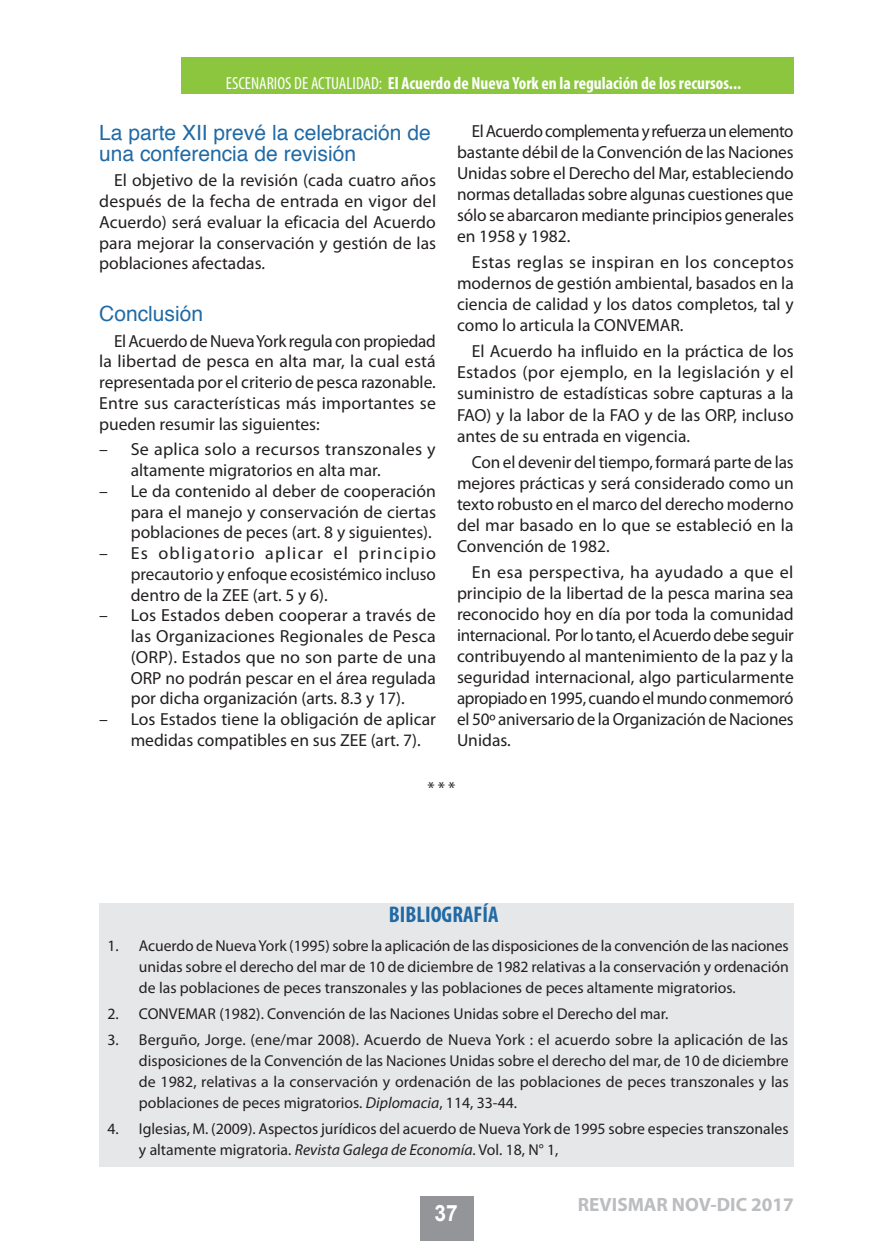
<style>
.page{position:relative;width:893px;height:1241px;background:#fff}
.page>*{position:absolute;margin:0;border:0;box-sizing:border-box;transform-origin:0 0}
.t1{font:700 condensed 22.75px "Myriad Pro";color:#216aa5}
.t2{font:700 22.4px "Arial";color:#fff;scale:.93 1}
.t3{font:21px/20.8px "Helvetica";color:#216aa5}
.t4{font:700 19.25px "Myriad Pro";color:#bcbdc0}
.t5{font:17.5px/21px "Myriad Pro";color:#231f20;text-align:justify}
.t6{font:700 condensed 17.5px "Myriad Pro";color:#fff}
.t7{font:15.75px/21px "Myriad Pro";color:#231f20;text-align:justify}
.s1{font-weight:400}
.s2{font-style:italic}
</style>
<div class="page">
<div style="left:420px;top:1196px;width:53px;height:44px;background:#939598"></div>
<div style="left:99px;top:903px;width:695px;height:263px;background:#e6e7e9"></div>
<div style="left:181px;top:57px;width:613px;height:37px;background:#8bc63e"></div>
<p class="t6" style="left:226px;top:72px;width:517px"><span class="s1">ESCENARIOS DE ACTUALIDAD:</span> El Acuerdo de Nueva York en la regulación de los recursos...</p>
<p class="t3" style="left:99px;top:123px;width:333px">La parte XII prevé la celebración de una conferencia de revisión</p>
<p class="t5" style="left:99px;top:170px;width:338px;text-indent:15px">El objetivo de la revisión (cada cuatro años después de la fecha de entrada en vigor del Acuerdo) será evaluar la eficacia del Acuerdo para mejorar la conservación y gestión de las poblaciones afectadas.</p>
<p class="t3" style="left:99px;top:303px;width:105px">Conclusión</p>
<p class="t5" style="left:99px;top:330px;width:338px;text-indent:15px">El Acuerdo de Nueva York regula con propiedad la libertad de pesca en alta mar, la cual está representada por el criterio de pesca razonable.<br>Entre sus características más importantes se pueden resumir las siguientes:</p>
<p class="t5" style="left:131px;top:438px;width:307px;text-indent:-32px">– Se aplica solo a recursos transzonales y altamente migratorios en alta mar.</p>
<p class="t5" style="left:131px;top:480px;width:307px;text-indent:-32px">– Le da contenido al deber de cooperación para el manejo y conservación de ciertas poblaciones de peces (art. 8 y siguientes).</p>
<p class="t5" style="left:131px;top:542px;width:307px;text-indent:-32px">– Es obligatorio aplicar el principio precautorio y enfoque ecosistémico incluso dentro de la ZEE (art. 5 y 6).</p>
<p class="t5" style="left:131px;top:604px;width:307px;text-indent:-32px">– Los Estados deben cooperar a través de las Organizaciones Regionales de Pesca (ORP). Estados que no son parte de una ORP no podrán pescar en el área regulada por dicha organización (arts. 8.3 y 17).</p>
<p class="t5" style="left:131px;top:708px;width:307px;text-indent:-32px">– Los Estados tiene la obligación de aplicar medidas compatibles en sus ZEE (art. 7).</p>
<p class="t5" style="left:457px;top:120px;width:338px;text-indent:15px">El Acuerdo complementa y refuerza un elemento bastante débil de la Convención de las Naciones Unidas sobre el Derecho del Mar, estableciendo normas detalladas sobre algunas cuestiones que sólo se abarcaron mediante principios generales en 1958 y 1982.</p>
<p class="t5" style="left:457px;top:252px;width:338px;text-indent:15px">Estas reglas se inspiran en los conceptos modernos de gestión ambiental, basados en la ciencia de calidad y los datos completos, tal y como lo articula la CONVEMAR.</p>
<p class="t5" style="left:457px;top:341px;width:338px;text-indent:15px">El Acuerdo ha influido en la práctica de los Estados (por ejemplo, en la legislación y el suministro de estadísticas sobre capturas a la FAO) y la labor de la FAO y de las ORP, incluso antes de su entrada en vigencia.</p>
<p class="t5" style="left:457px;top:451px;width:338px;text-indent:15px">Con el devenir del tiempo, formará parte de las mejores prácticas y será considerado como un texto robusto en el marco del derecho moderno del mar basado en lo que se estableció en la Convención de 1982.</p>
<p class="t5" style="left:457px;top:561px;width:338px;text-indent:15px">En esa perspectiva, ha ayudado a que el principio de la libertad de la pesca marina sea reconocido hoy en día por toda la comunidad internacional. Por lo tanto, el Acuerdo debe seguir contribuyendo al mantenimiento de la paz y la seguridad internacional, algo particularmente apropiado en 1995, cuando el mundo conmemoró el 50º aniversario de la Organización de Naciones Unidas.</p>
<p class="t5" style="left:428px;top:777px;width:29px">* * *</p>
<h1 class="t1" style="left:389px;top:900px;width:111px">BIBLIOGRAFÍA</h1>
<p class="t7" style="left:139px;top:935px;width:651px;text-indent:-32px">1. Acuerdo de Nueva York (1995) sobre la aplicación de las disposiciones de la convención de las naciones unidas sobre el derecho del mar de 10 de diciembre de 1982 relativas a la conservación y ordenación de las poblaciones de peces transzonales y las poblaciones de peces altamente migratorios.</p>
<p class="t7" style="left:107px;top:1003px;width:563px">2. CONVEMAR (1982). Convención de las Naciones Unidas sobre el Derecho del mar.</p>
<p class="t7" style="left:139px;top:1029px;width:651px;text-indent:-32px">3. Berguño, Jorge. (ene/mar 2008). Acuerdo de Nueva York : el acuerdo sobre la aplicación de las disposiciones de la Convención de las Naciones Unidas sobre el derecho del mar, de 10 de diciembre de 1982, relativas a la conservación y ordenación de las poblaciones de peces transzonales y las poblaciones de peces migratorios. <span class="s2">Diplomacia</span>, 114, 33-44.</p>
<p class="t7" style="left:139px;top:1118px;width:651px;text-indent:-32px">4. Iglesias, M. (2009). Aspectos jurídicos del acuerdo de Nueva York de 1995 sobre especies transzonales y altamente migratoria. <span class="s2">Revista Galega de Economía</span>. Vol. 18, N° 1,</p>
<p class="t2" style="left:434px;top:1198px;width:27px">37</p>
<p class="t4" style="left:578px;top:1191px;width:217px">REVISMAR NOV-DIC 2017</p>
</div>
